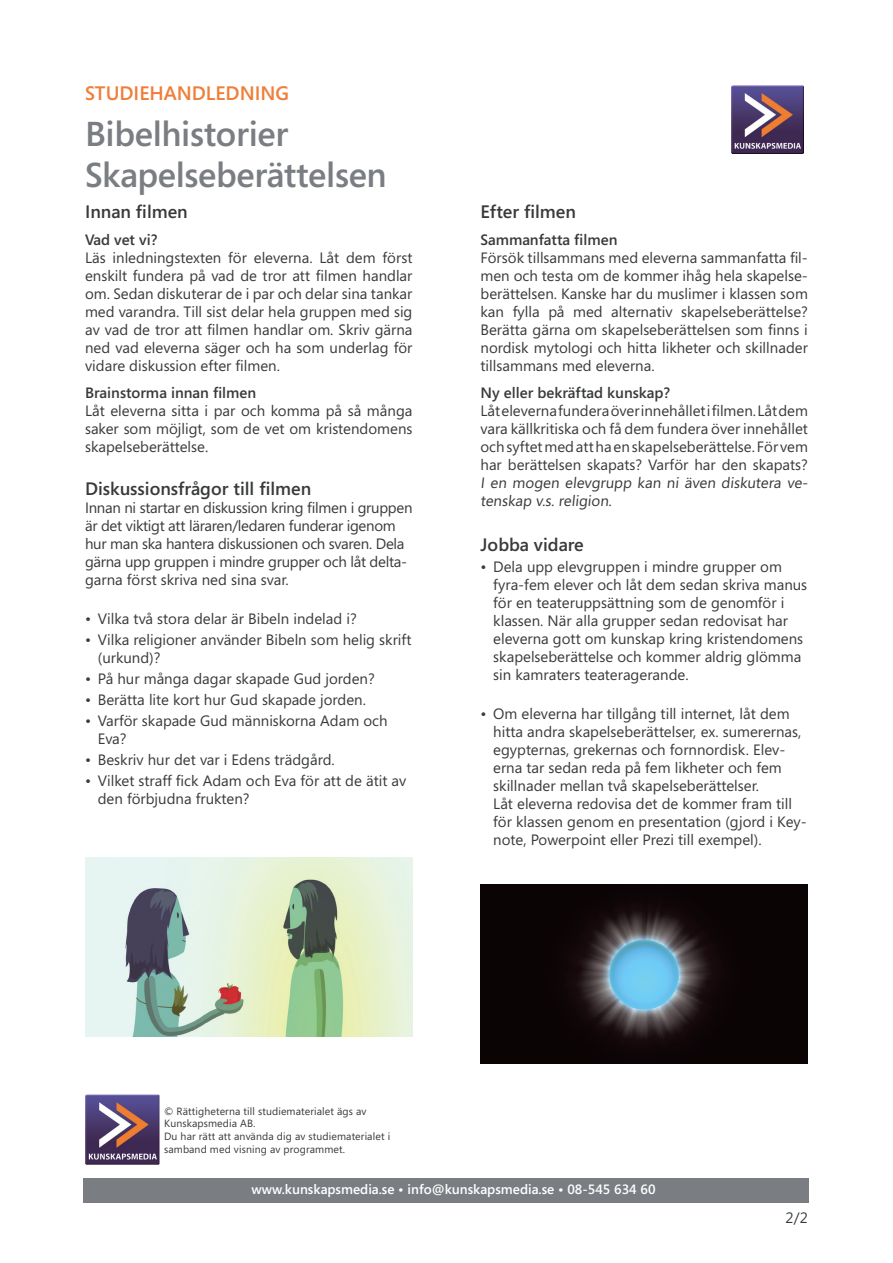
<style>
.page{position:relative;width:893px;height:1263px;background:#fff}
.page>*{position:absolute;margin:0;border:0;box-sizing:border-box;transform-origin:0 0}
.t1{font:600 34.5px "Segoe Media Center";letter-spacing:-.01em;color:#7a7d82}
.t2{font:600 19.5px "Segoe Media Center";color:#ef7e39}
.t3{font:600 18px "Segoe Media Center";color:#383a3b}
.t4{font:15px/18px "Segoe Media Center";color:#383a3b}
.t5{font:15px/18px "Segoe Media Center";letter-spacing:-.02em;color:#383a3b}
.t6{font:600 15px "Segoe Media Center";color:#383a3b}
.t7{font:600 13.5px "Segoe Media Center";color:#fff}
.t8{font:10.5px/12.6px "Segoe Media Center";letter-spacing:.01em;color:#383a3b}
</style>
<div class="page">
<div style="left:84px;top:1178px;width:725px;height:24px;background:#7a7d82"></div>
<img style="left:731px;top:85px;width:72px;height:68px">
<img style="left:85px;top:1094px;width:74px;height:71px">
<img style="left:85px;top:857px;width:327px;height:180px">
<img style="left:480px;top:884px;width:328px;height:180px">
<h2 class="t2" style="left:85px;top:82px;width:206px">STUDIEHANDLEDNING</h2>
<p class="t1" style="left:85px;top:114px;width:205px">Bibelhistorier</p>
<p class="t1" style="left:85px;top:156px;width:303px">Skapelseberättelsen</p>
<p class="t3" style="left:85px;top:201px;width:104px">Innan filmen</p>
<p class="t6" style="left:85px;top:231px;width:74px">Vad vet vi?</p>
<p class="t4" style="left:85px;top:249px;width:329px;text-align:justify">Läs inledningstexten för eleverna. Låt dem först enskilt fundera på vad de tror att filmen handlar om. Sedan diskuterar de i par och delar sina tankar med varandra. Till sist delar hela gruppen med sig av vad de tror att filmen handlar om. Skriv gärna ned vad eleverna säger och ha som underlag för vidare diskussion efter filmen.</p>
<p class="t6" style="left:85px;top:384px;width:173px">Brainstorma innan filmen</p>
<p class="t4" style="left:85px;top:402px;width:329px;text-align:justify">Låt eleverna sitta i par och komma på så många saker som möjligt, som de vet om kristendomens skapelseberättelse.</p>
<p class="t3" style="left:85px;top:478px;width:228px">Diskussionsfrågor till filmen</p>
<p class="t5" style="left:85px;top:499px;width:329px">Innan ni startar en diskussion kring filmen i gruppen är det viktigt att läraren/ledaren funderar igenom hur man ska hantera diskussionen och svaren. Dela gärna upp gruppen i mindre grupper och låt delta&shy;garna först skriva ned sina svar.</p>
<p class="t4" style="left:85px;top:610px;width:273px">• Vilka två stora delar är Bibeln indelad i?</p>
<p class="t4" style="left:98px;top:631px;width:315px;text-indent:-13px">• Vilka religioner använder Bibeln som helig skrift (urkund)?</p>
<p class="t4" style="left:85px;top:670px;width:291px">• På hur många dagar skapade Gud jorden?</p>
<p class="t4" style="left:85px;top:691px;width:282px">• Berätta lite kort hur Gud skapade jorden.</p>
<p class="t4" style="left:98px;top:712px;width:291px;text-indent:-13px">• Varför skapade Gud människorna Adam och<br>Eva?</p>
<p class="t4" style="left:85px;top:751px;width:251px">• Beskriv hur det var i Edens trädgård.</p>
<p class="t4" style="left:98px;top:772px;width:310px;text-indent:-13px">• Vilket straff fick Adam och Eva för att de ätit av den förbjudna frukten?</p>
<p class="t3" style="left:480px;top:201px;width:97px">Efter filmen</p>
<p class="t6" style="left:480px;top:231px;width:138px">Sammanfatta filmen</p>
<p class="t4" style="left:480px;top:249px;width:329px;text-align:justify">Försök tillsammans med eleverna sammanfatta fil&shy;men och testa om de kommer ihåg hela skapelse&shy;berättelsen. Kanske har du muslimer i klassen som kan fylla på med alternativ skapelseberättelse?<br>Berätta gärna om skapelseberättelsen som finns i nordisk mytologi och hitta likheter och skillnader tillsammans med eleverna.</p>
<p class="t6" style="left:480px;top:384px;width:191px">Ny eller bekräftad kunskap?</p>
<p class="t4" style="left:480px;top:402px;width:331px">Låt eleverna fundera över innehållet i filmen. Låt dem vara källkritiska och få dem fundera över innehållet och syftet med att ha en skapelseberättelse. För vem har berättelsen skapats? Varför har den skapats?<br>I en mogen elevgrupp kan ni även diskutera ve&shy;tenskap v.s. religion.</p>
<p class="t3" style="left:480px;top:534px;width:105px">Jobba vidare</p>
<p class="t4" style="left:493px;top:558px;width:315px;text-indent:-13px">• Dela upp elevgruppen i mindre grupper om fyra-fem elever och låt dem sedan skriva manus för en teateruppsättning som de genomför i klassen. När alla grupper sedan redovisat har eleverna gott om kunskap kring kristendomens skapelseberättelse och kommer aldrig glömma sin kamraters teateragerande.</p>
<p class="t4" style="left:493px;top:705px;width:315px;text-indent:-13px">• Om eleverna har tillgång till internet, låt dem hitta andra skapelseberättelser, ex. sumerernas, egypternas, grekernas och fornnordisk. Elev&shy;erna tar sedan reda på fem likheter och fem skillnader mellan två skapelseberättelser.<br>Låt eleverna redovisa det de kommer fram till för klassen genom en presentation (gjord i Key&shy;note, Powerpoint eller Prezi till exempel).</p>
<p class="t8" style="left:164px;top:1105px;width:228px">© Rättigheterna till studiematerialet ägs av Kunskapsmedia AB.<br>Du har rätt att använda dig av studiematerialet i samband med visning av programmet.</p>
<p class="t7" style="left:252px;top:1181px;width:405px">www.kunskapsmedia.se • info@kunskapsmedia.se • 08-545 634 60</p>
<p class="t4" style="left:786px;top:1209px;width:24px">2/2</p>
</div>
